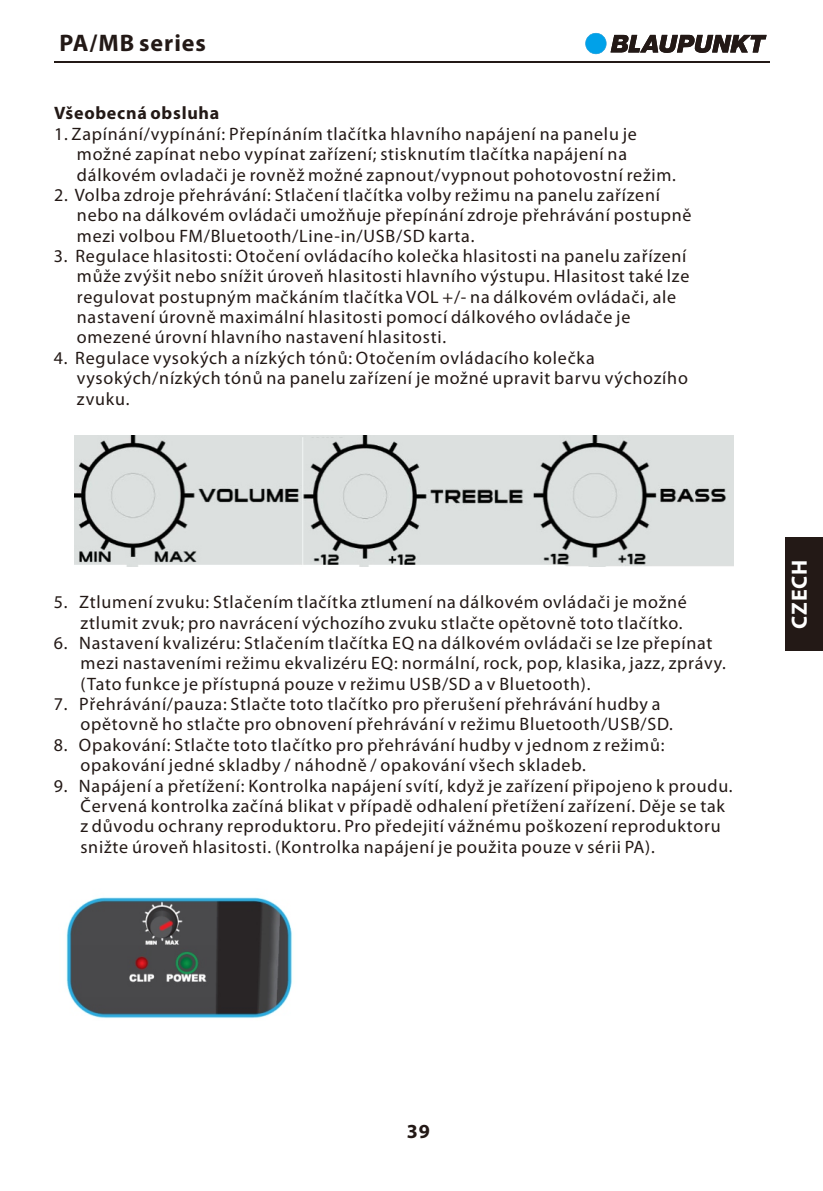
<style>
.page{position:relative;width:823px;height:1191px;background:#fff}
.page>*{position:absolute;margin:0;border:0;box-sizing:border-box;transform-origin:0 0}
.t1{font:700 24px "Myriad Pro";letter-spacing:.04em;color:#231916}
.t2{font:700 22px "Myriad Pro";letter-spacing:.04em;color:#fff}
.t3{font:700 20px "Myriad Pro";color:#231916}
.t4{font:18px/20.4px "Myriad Pro";letter-spacing:.04em;color:#231916}
.t5{font:700 18px "Myriad Pro";letter-spacing:.04em;color:#231916}
</style>
<div class="page">
<div style="left:785px;top:537px;width:37px;height:114px;background:#231916"></div>
<img style="left:75px;top:435px;width:658px;height:131px">
<img style="left:66px;top:897px;width:226px;height:122px">
<hr style="left:54px;top:61px;width:715px;height:1px;background:#231916">
<div style="left:585px;top:33px;width:21px;height:21px;border:1px solid #4dafdf;border-radius:50%"></div>
<svg style="left:610px;top:35px;width:156px;height:18px"></svg>
<div style="left:585px;top:33px;width:20px;height:21px;background:#00a1e9;border-radius:50%"></div>
<h1 class="t1" style="left:59px;top:33px;width:148px">PA/MB series</h1>
<p class="t5" style="left:54px;top:106px;width:167px">Všeobecná obsluha</p>
<p class="t4" style="left:77px;top:125px;width:600px;text-indent:-23px">1. Zapínání/vypínání: Přepínáním tlačítka hlavního napájení na panelu je možné zapínat nebo vypínat zařízení; stisknutím tlačítka napájení na dálkovém ovladači je rovněž možné zapnout/vypnout pohotovostní režim.</p>
<p class="t4" style="left:77px;top:186px;width:615px;text-indent:-23px">2. Volba zdroje přehrávání: Stlačení tlačítka volby režimu na panelu zařízení nebo na dálkovém ovládači umožňuje přepínání zdroje přehrávání postupně mezi volbou FM/Bluetooth/Line-in/USB/SD karta.</p>
<p class="t4" style="left:77px;top:247px;width:613px;text-indent:-23px">3. Regulace hlasitosti: Otočení ovládacího kolečka hlasitosti na panelu zařízení může zvýšit nebo snížit úroveň hlasitosti hlavního výstupu. Hlasitost také lze regulovat postupným mačkáním tlačítka VOL +/- na dálkovém ovládači, ale nastavení úrovně maximální hlasitosti pomocí dálkového ovládače je omezené úrovní hlavního nastavení hlasitosti.</p>
<p class="t4" style="left:77px;top:349px;width:612px;text-indent:-23px">4. Regulace vysokých a nízkých tónů: Otočením ovládacího kolečka vysokých/nízkých tónů na panelu zařízení je možné upravit barvu výchozího zvuku.</p>
<p class="t4" style="left:54px;top:593px;width:634px;text-align:right">5. Ztlumení zvuku: Stlačením tlačítka ztlumení na dálkovém ovládači je možné ztlumit zvuk; pro navrácení výchozího zvuku stlačte opětovně toto tlačítko.</p>
<p class="t4" style="left:80px;top:634px;width:646px;text-indent:-27px">6. Nastavení kvalizéru: Stlačením tlačítka EQ na dálkovém ovládači se lze přepínat mezi nastaveními režimu ekvalizéru EQ: normální, rock, pop, klasika, jazz, zprávy. (Tato funkce je přístupná pouze v režimu USB/SD a v Bluetooth).</p>
<p class="t4" style="left:80px;top:695px;width:593px;text-indent:-27px">7. Přehrávání/pauza: Stlačte toto tlačítko pro přerušení přehrávání hudby a opětovně ho stlačte pro obnovení přehrávání v režimu Bluetooth/USB/SD.</p>
<p class="t4" style="left:80px;top:736px;width:585px;text-indent:-27px">8. Opakování: Stlačte toto tlačítko pro přehrávání hudby v jednom z režimů: opakování jedné skladby / náhodně / opakování všech skladeb.</p>
<p class="t4" style="left:80px;top:777px;width:653px;text-indent:-27px">9. Napájení a přetížení: Kontrolka napájení svítí, když je zařízení připojeno k proudu.<br>Červená kontrolka začíná blikat v případě odhalení přetížení zařízení. Děje se tak z důvodu ochrany reproduktoru. Pro předejití vážnému poškození reproduktoru snižte úroveň hlasitosti. (Kontrolka napájení je použita pouze v sérii PA).</p>
<p class="t2" style="left:789px;top:629px;width:71px;rotate:-90deg">CZECH</p>
<p class="t3" style="left:406px;top:1122px;width:25px">39</p>
</div>
